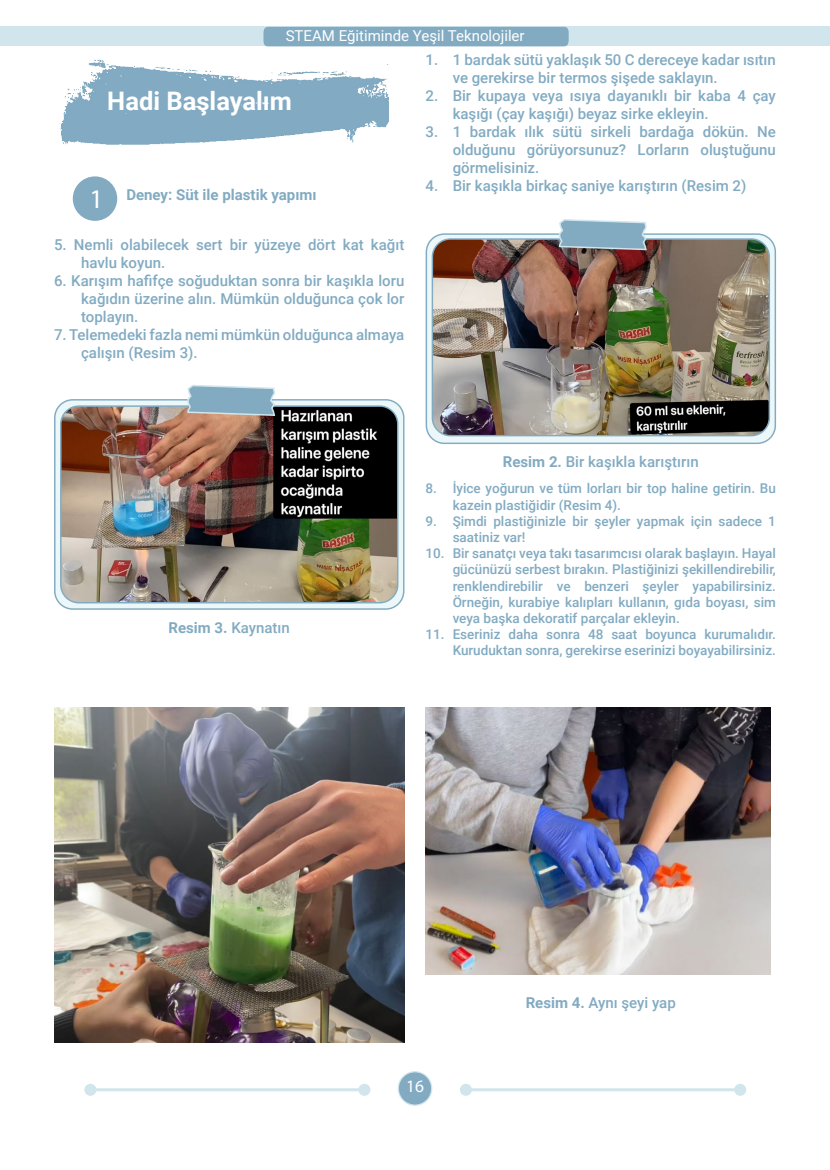
<style>
.page{position:relative;width:830px;height:1170px;background:#fff}
.page>*{position:absolute;margin:0;border:0;box-sizing:border-box;transform-origin:0 0}
.t1{font:27px "Myriad Pro";color:#fff}
.t2{font:700 25.5px "Roboto";color:#fff}
.t3{font:17.4px "Myriad Pro";color:#fff}
.t4{font:500 15px/18px "Roboto";color:#82abc2}
.t5{font:15px "Roboto";color:#fff}
.t6{font:700 15px "Roboto";color:#82abc2}
.t7{font:500 13.5px/16.2px "Roboto";color:#82abc2}
.s1{font-weight:700}
</style>
<div class="page">
<div style="left:398px;top:1071px;width:33px;height:33px;background:#82abc2;border-radius:50%"></div>
<div style="left:397px;top:1071px;width:35px;height:34px;border:1px solid #d0e5ec;border-radius:50%"></div>
<div style="left:0;top:27px;width:829px;height:19px;background:#d0e5ec"></div>
<svg style="left:263px;top:26px;width:305px;height:21px;background:#88afc5"></svg>
<hr style="left:465px;top:1088px;width:274px;height:3px;background:#d0e5ec">
<div style="left:459px;top:1083px;width:12px;height:12px;background:#d0e5ec;border-radius:50%"></div>
<div style="left:733px;top:1083px;width:12px;height:12px;background:#d0e5ec;border-radius:50%"></div>
<hr style="left:90px;top:1088px;width:274px;height:3px;background:#d0e5ec">
<div style="left:84px;top:1083px;width:12px;height:12px;background:#d0e5ec;border-radius:50%"></div>
<div style="left:358px;top:1083px;width:12px;height:12px;background:#d0e5ec;border-radius:50%"></div>
<div style="left:55px;top:400px;width:348px;height:209px;background:#ebf7f9;border-radius:18px"></div>
<div style="left:54px;top:399px;width:350px;height:210px;border:1px solid #82abc2;border-radius:18px"></div>
<img style="left:61px;top:407px;width:336px;height:195px">
<div style="left:60px;top:405px;width:338px;height:198px;border:1px solid #82abc2;border-radius:18px"></div>
<svg style="left:186px;top:385px;width:90px;height:32px;background:#97b3c2"></svg>
<div style="left:426px;top:234px;width:349px;height:209px;background:#ebf7f9;border-radius:18px"></div>
<div style="left:425px;top:233px;width:350px;height:211px;border:1px solid #82abc2;border-radius:18px"></div>
<img style="left:432px;top:239px;width:337px;height:196px">
<div style="left:431px;top:238px;width:338px;height:198px;border:1px solid #82abc2;border-radius:18px"></div>
<svg style="left:557px;top:219px;width:90px;height:32px;background:#90aebf"></svg>
<img style="left:60px;top:59px;width:328px;height:86px">
<div style="left:73px;top:176px;width:44px;height:45px;background:#82abc2;border-radius:50%"></div>
<img style="left:54px;top:707px;width:350px;height:335px">
<img style="left:425px;top:707px;width:345px;height:267px">
<p class="t5" style="left:285px;top:25px;width:240px">STEAM Eğitiminde Yeşil Teknolojiler</p>
<p class="t4" style="left:452px;top:50px;width:324px;text-indent:-27px">1. 1 bardak sütü yaklaşık 50 C dereceye kadar ısıtın ve gerekirse bir termos şişede saklayın.</p>
<p class="t4" style="left:452px;top:86px;width:324px;text-indent:-27px">2. Bir kupaya veya ısıya dayanıklı bir kaba 4 çay kaşığı (çay kaşığı) beyaz sirke ekleyin.</p>
<p class="t4" style="left:452px;top:122px;width:324px;text-align:justify;text-indent:-27px">3. 1 bardak ılık sütü sirkeli bardağa dökün. Ne olduğunu görüyorsunuz? Lorların oluştuğunu görmelisiniz.</p>
<p class="t4" style="left:425px;top:176px;width:322px">4. Bir kaşıkla birkaç saniye karıştırın (Resim 2)</p>
<p class="t2" style="left:107px;top:83px;width:186px">Hadi Başlayalım</p>
<p class="t1" style="left:89px;top:182px;width:15px">1</p>
<p class="t6" style="left:126px;top:184px;width:192px">Deney: Süt ile plastik yapımı</p>
<p class="t4" style="left:81px;top:235px;width:324px;text-indent:-27px">5. Nemli olabilecek sert bir yüzeye dört kat kağıt havlu koyun.</p>
<p class="t4" style="left:81px;top:271px;width:324px;text-align:justify;text-indent:-27px">6. Karışım hafifçe soğuduktan sonra bir kaşıkla loru kağıdın üzerine alın. Mümkün olduğunca çok lor toplayın.</p>
<p class="t4" style="left:81px;top:325px;width:324px;text-indent:-27px">7. Telemedeki fazla nemi mümkün olduğunca almaya çalışın (Resim 3).</p>
<p class="t4" style="left:168px;top:618px;width:123px"><span class="s1">Resim 3.</span> Kaynatın</p>
<p class="t4" style="left:502px;top:452px;width:197px"><span class="s1">Resim 2.</span> Bir kaşıkla karıştırın</p>
<p class="t7" style="left:452px;top:480px;width:324px;text-indent:-27px">8. İyice yoğurun ve tüm lorları bir top haline getirin. Bu kazein plastiğidir (Resim 4).</p>
<p class="t7" style="left:452px;top:512px;width:324px;text-indent:-27px">9. Şimdi plastiğinizle bir şeyler yapmak için sadece 1 saatiniz var!</p>
<p class="t7" style="left:452px;top:544px;width:324px;text-align:justify;text-indent:-27px">10. Bir sanatçı veya takı tasarımcısı olarak başlayın. Hayal gücünüzü serbest bırakın. Plastiğinizi şekillendirebilir, renklendirebilir ve benzeri şeyler yapabilirsiniz.<br>Örneğin, kurabiye kalıpları kullanın, gıda boyası, sim veya başka dekoratif parçalar ekleyin.</p>
<p class="t7" style="left:425px;top:625px;width:351px;text-align:right">11. Eseriniz daha sonra 48 saat boyunca kurumalıdır.<br>Kuruduktan sonra, gerekirse eserinizi boyayabilirsiniz.</p>
<p class="t4" style="left:525px;top:993px;width:152px"><span class="s1">Resim 4.</span> Aynı şeyi yap</p>
<p class="t3" style="left:406px;top:1074px;width:19px">16</p>
</div>
